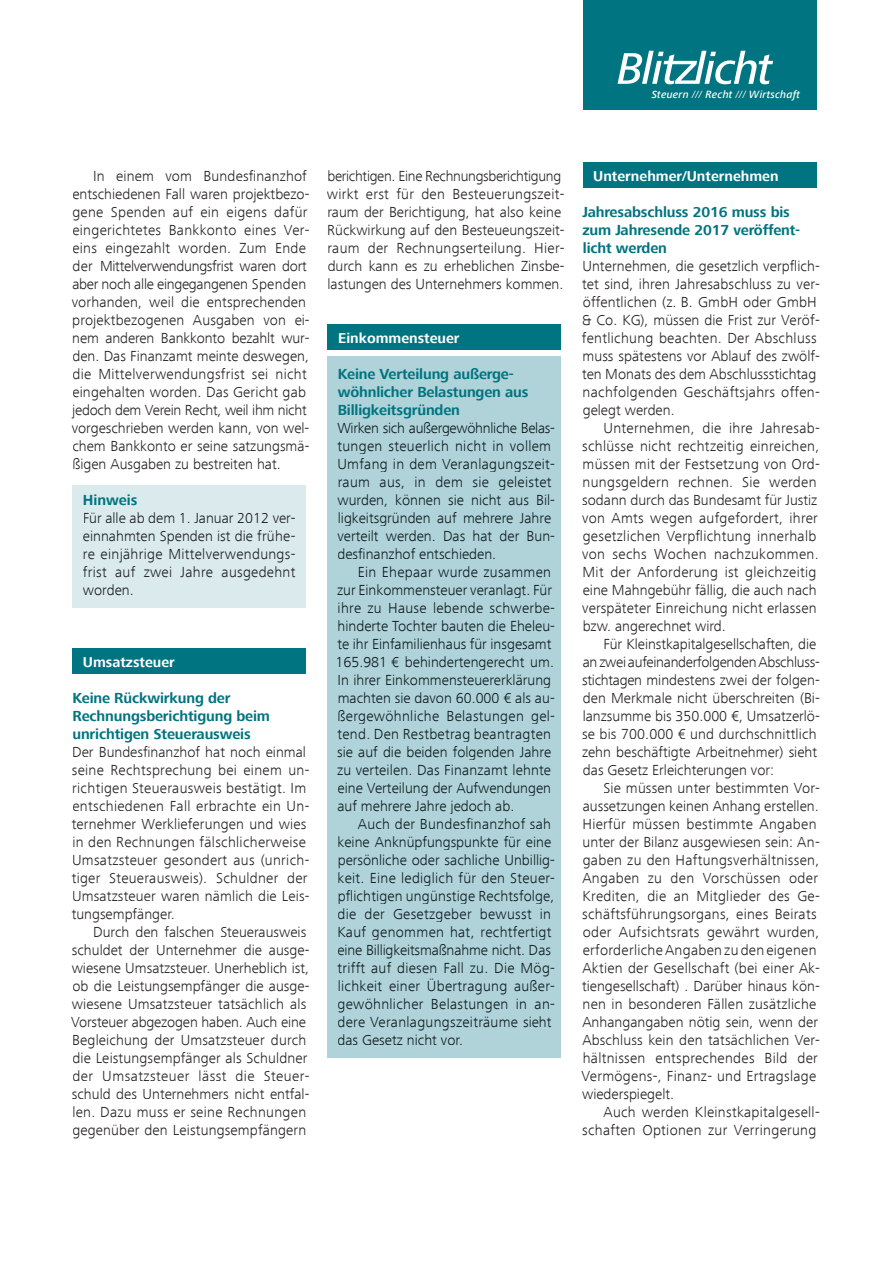
<style>
.page{position:relative;width:893px;height:1263px;background:#fff}
.page>*{position:absolute;margin:0;border:0;box-sizing:border-box;transform-origin:0 0}
.t1{font:300 15px/18px "Frutiger Next Com";letter-spacing:.01em;color:#231f20}
.t2{font:300 15px/18px "Frutiger Next Com";color:#0c191d}
.t3{font:300 15px/18px "Frutiger Next Com";letter-spacing:.02em;color:#0c191d}
.t4{font:700 15px/18px "Frutiger Next Com";letter-spacing:-.01em;color:#007480}
.t5{font:300 15px/18px "Frutiger Next Com";letter-spacing:.02em;color:#1a1c1f;text-align:justify}
.t6{font:700 14.7px "Frutiger Next Com";color:#fff}
.t7{font:italic 500 10.8px "Frutiger Next Com";letter-spacing:.02em;color:#fff}
.s1{font-weight:400}
</style>
<div class="page">
<div style="left:72px;top:649px;width:234px;height:25px;background:#007480"></div>
<div style="left:72px;top:485px;width:234px;height:123px;background:#dbeaed"></div>
<div style="left:327px;top:325px;width:234px;height:25px;background:#007480"></div>
<div style="left:327px;top:356px;width:234px;height:701px;background:#b0d3d9"></div>
<div style="left:583px;top:163px;width:233px;height:25px;background:#007480"></div>
<div style="left:583px;top:0;width:233px;height:110px;background:#007480"></div>
<svg style="left:617px;top:51px;width:156px;height:33px"></svg>
<p class="t7" style="left:652px;top:88px;width:150px">Steuern <span class="s1">///</span> Recht <span class="s1">///</span> Wirtschaft</p>
<p class="t1" style="left:72px;top:167px;width:239px;text-indent:21px">In einem vom Bundesfinanzhof entschiedenen Fall waren projektbezo&shy;gene Spenden auf ein eigens dafür eingerichtetes Bankkonto eines Ver&shy;eins eingezahlt worden. Zum Ende der Mittelverwendungsfrist waren dort aber noch alle eingegangenen Spenden vorhanden, weil die entsprechenden projektbezogenen Ausgaben von ei&shy;nem anderen Bankkonto bezahlt wur&shy;den. Das Finanzamt meinte deswegen, die Mittelverwendungsfrist sei nicht eingehalten worden. Das Gericht gab jedoch dem Verein Recht, weil ihm nicht vorgeschrieben werden kann, von wel&shy;chem Bankkonto er seine satzungsmä&shy;ßigen Ausgaben zu bestreiten hat.</p>
<p class="t4" style="left:83px;top:491px;width:56px">Hinweis</p>
<p class="t5" style="left:83px;top:509px;width:214px">Für alle ab dem 1. Januar 2012 ver&shy;einnahmten Spenden ist die frühe&shy;re einjährige Mittelverwendungs&shy;frist auf zwei Jahre ausgedehnt worden.</p>
<p class="t6" style="left:83px;top:653px;width:94px">Umsatzsteuer</p>
<p class="t4" style="left:72px;top:689px;width:199px">Keine Rückwirkung der<br>Rechnungsberichtigung beim unrichtigen Steuerausweis</p>
<p class="t1" style="left:72px;top:743px;width:239px">Der Bundesfinanzhof hat noch einmal seine Rechtsprechung bei einem un&shy;richtigen Steuerausweis bestätigt. Im entschiedenen Fall erbrachte ein Un&shy;ternehmer Werklieferungen und wies in den Rechnungen fälschlicherweise Umsatzsteuer gesondert aus (unrich&shy;tiger Steuerausweis). Schuldner der Umsatzsteuer waren nämlich die Leis&shy;tungsempfänger.</p>
<p class="t1" style="left:71px;top:923px;width:240px;text-indent:22px">Durch den falschen Steuerausweis schuldet der Unternehmer die ausge&shy;wiesene Umsatzsteuer. Unerheblich ist, ob die Leistungsempfänger die ausge&shy;wiesene Umsatzsteuer tatsächlich als Vorsteuer abgezogen haben. Auch eine Begleichung der Umsatzsteuer durch die Leistungsempfänger als Schuldner der Umsatzsteuer lässt die Steuer&shy;schuld des Unternehmers nicht entfal&shy;len. Dazu muss er seine Rechnungen gegenüber den Leistungsempfängern</p>
<p class="t1" style="left:327px;top:167px;width:239px">berichtigen. Eine Rechnungsberichtigung wirkt erst für den Besteuerungszeit&shy;raum der Berichtigung, hat also keine Rückwirkung auf den Besteueungszeit&shy;raum der Rechnungserteilung. Hier&shy;durch kann es zu erheblichen Zinsbe&shy;lastungen des Unternehmers kommen.</p>
<p class="t6" style="left:338px;top:329px;width:123px">Einkommensteuer</p>
<p class="t4" style="left:338px;top:364px;width:192px">Keine Verteilung außerge&shy;wöhnlicher Belastungen aus<br>Billigkeitsgründen</p>
<p class="t2" style="left:337px;top:418px;width:219px">Wirken sich außergewöhnliche Belas&shy;tungen steuerlich nicht in vollem Umfang in dem Veranlagungszeit&shy;raum aus, in dem sie geleistet wurden, können sie nicht aus Bil&shy;ligkeitsgründen auf mehrere Jahre verteilt werden. Das hat der Bun&shy;desfinanzhof entschieden.</p>
<p class="t2" style="left:336px;top:562px;width:221px;text-indent:22px">Ein Ehepaar wurde zusammen zur Einkommensteuer veranlagt. Für ihre zu Hause lebende schwerbe&shy;hinderte Tochter bauten die Eheleu&shy;te ihr Einfamilienhaus für insgesamt 165.981 € behindertengerecht um.<br>In ihrer Einkommensteuererklärung machten sie davon 60.000 € als au&shy;ßergewöhnliche Belastungen gel&shy;tend. Den Restbetrag beantragten sie auf die beiden folgenden Jahre zu verteilen. Das Finanzamt lehnte eine Verteilung der Aufwendungen auf mehrere Jahre jedoch ab.</p>
<p class="t3" style="left:337px;top:814px;width:219px;text-indent:20px">Auch der Bundesfinanzhof sah keine Anknüpfungspunkte für eine persönliche oder sachliche Unbillig&shy;keit. Eine lediglich für den Steuer&shy;pflichtigen ungünstige Rechtsfolge, die der Gesetzgeber bewusst in Kauf genommen hat, rechtfertigt eine Billigkeitsmaßnahme nicht. Das trifft auf diesen Fall zu. Die Mög&shy;lichkeit einer Übertragung außer&shy;gewöhnlicher Belastungen in an&shy;dere Veranlagungszeiträume sieht das Gesetz nicht vor.</p>
<p class="t6" style="left:593px;top:167px;width:187px">Unternehmer/Unternehmen</p>
<p class="t4" style="left:582px;top:203px;width:219px">Jahresabschluss 2016 muss bis zum Jahresende 2017 veröffent&shy;licht werden</p>
<p class="t1" style="left:582px;top:257px;width:239px">Unternehmen, die gesetzlich verpflich&shy;tet sind, ihren Jahresabschluss zu ver&shy;öffentlichen (z. B. GmbH oder GmbH &amp; Co. KG), müssen die Frist zur Veröf&shy;fentlichung beachten. Der Abschluss muss spätestens vor Ablauf des zwölf&shy;ten Monats des dem Abschlussstichtag nachfolgenden Geschäftsjahrs offen&shy;gelegt werden.</p>
<p class="t1" style="left:582px;top:419px;width:239px;text-indent:21px">Unternehmen, die ihre Jahresab&shy;schlüsse nicht rechtzeitig einreichen, müssen mit der Festsetzung von Ord&shy;nungsgeldern rechnen. Sie werden sodann durch das Bundesamt für Justiz von Amts wegen aufgefordert, ihrer gesetzlichen Verpflichtung innerhalb von sechs Wochen nachzukommen.<br>Mit der Anforderung ist gleichzeitig eine Mahngebühr fällig, die auch nach verspäteter Einreichung nicht erlassen bzw. angerechnet wird.</p>
<p class="t1" style="left:582px;top:635px;width:239px;text-indent:21px">Für Kleinstkapitalgesellschaften, die an zwei aufeinanderfolgenden Abschluss&shy;stichtagen mindestens zwei der folgen&shy;den Merkmale nicht überschreiten (Bi&shy;lanzsumme bis 350.000 €, Umsatzerlö&shy;se bis 700.000 € und durchschnittlich zehn beschäftigte Arbeitnehmer) sieht das Gesetz Erleichterungen vor:</p>
<p class="t1" style="left:581px;top:779px;width:240px;text-indent:22px">Sie müssen unter bestimmten Vor&shy;aussetzungen keinen Anhang erstellen.<br>Hierfür müssen bestimmte Angaben unter der Bilanz ausgewiesen sein: An&shy;gaben zu den Haftungsverhältnissen, Angaben zu den Vorschüssen oder Krediten, die an Mitglieder des Ge&shy;schäftsführungsorgans, eines Beirats oder Aufsichtsrats gewährt wurden, erforderliche Angaben zu den eigenen Aktien der Gesellschaft (bei einer Ak&shy;tiengesellschaft) . Darüber hinaus kön&shy;nen in besonderen Fällen zusätzliche Anhangangaben nötig sein, wenn der Abschluss kein den tatsächlichen Ver&shy;hältnissen entsprechendes Bild der Vermögens-, Finanz- und Ertragslage wiederspiegelt.</p>
<p class="t1" style="left:582px;top:1103px;width:239px;text-align:right">Auch werden Kleinstkapitalgesell&shy;schaften Optionen zur Verringerung</p>
</div>
